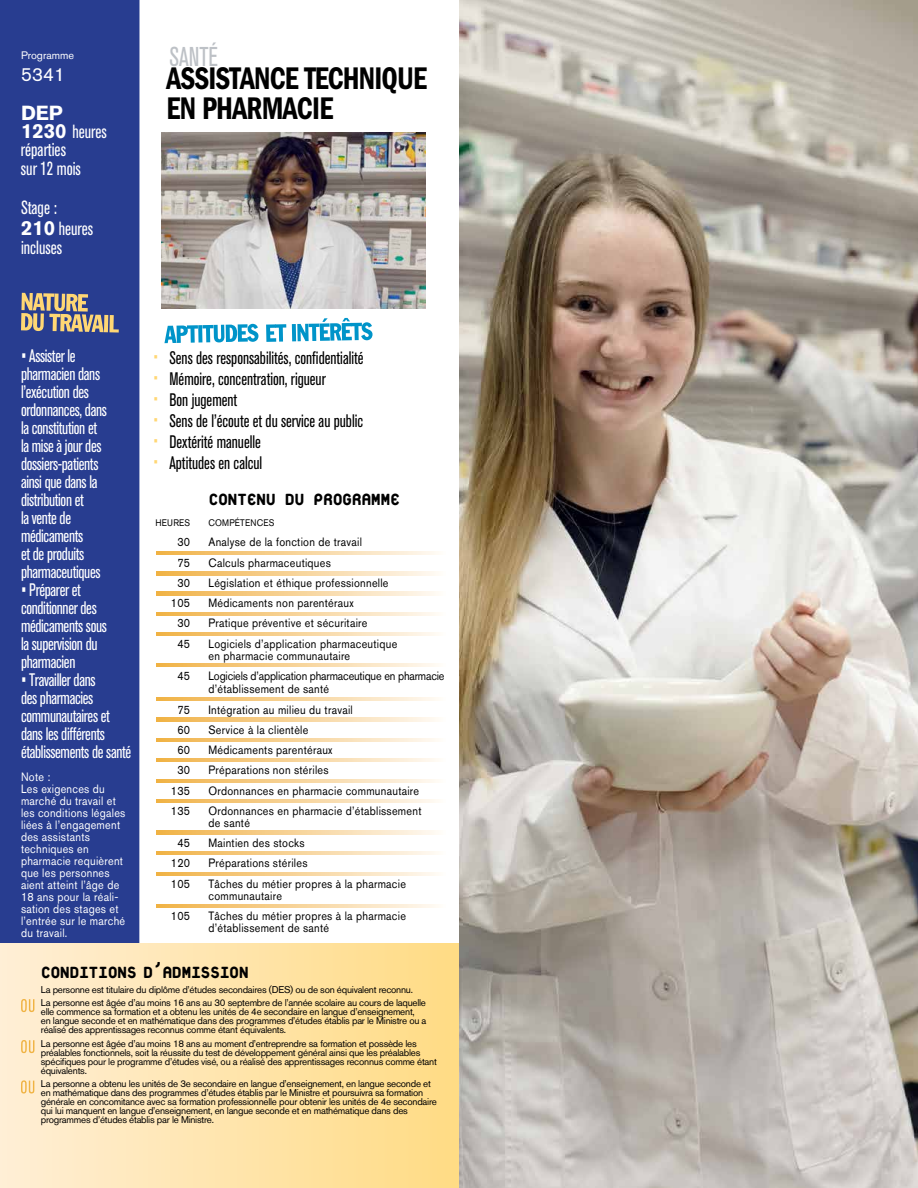
<style>
.page{position:relative;width:918px;height:1188px;background:#fff}
.page>*{position:absolute;margin:0;border:0;box-sizing:border-box;transform-origin:0 0}
.t1{font:32.4px/30px "ITC Franklin Gothic Std Dm Cd";letter-spacing:-.03em;color:#000;scale:.9 1}
.t2{font:condensed 27px "Akzidenz Grotesk BQ";color:#bdc1c6;scale:.9 1}
.t3{font:800 24.3px "Platelet";letter-spacing:-.025em;color:#000;scale:.9 1}
.t4{font:700 20.25px "Akzidenz Grotesk BQ";color:#fff}
.t5{font:condensed 18.9px/18.5px "Akzidenz Grotesk BQ";color:#fff;scale:.9 1}
.t6{font:18.9px "Akzidenz Grotesk BQ";color:#fff}
.t7{font:condensed 18px/18px "Akzidenz Grotesk BQ";letter-spacing:-.02em;color:#fff;scale:.9 1}
.t8{font:condensed 18px "Akzidenz Grotesk BQ";color:#000;scale:.9 1}
.t9{font:12px/12px "Akzidenz Grotesk BQ";letter-spacing:.025em;color:#000;scale:.9 1}
.t10{font:12px/12px "Akzidenz Grotesk BQ";letter-spacing:.025em;color:#fff;scale:.9 1}
.t11{font:12px/13.5px "Akzidenz Grotesk BQ";letter-spacing:-.015em;color:#000;scale:.9 1}
.t12{font:10.8px "Akzidenz Grotesk BQ";color:#fff}
.t13{font:9.75px/9px "Akzidenz Grotesk BQ";letter-spacing:-.025em;color:#000}
.t14{font:9.45px "Akzidenz Grotesk BQ";letter-spacing:.025em;color:#000;scale:.9 1}
.s1{font-weight:700;font-stretch:normal;font-size:20.25px}
.s2{font-family:"ITC Franklin Gothic Std Dm Cd";font-stretch:normal;font-size:21px;color:#ffd774}
</style>
<div class="page">
<div style="left:0;top:0;width:139px;height:1188px;background:#283d90"></div>
<div style="left:0;top:944px;width:459px;height:244px;background:linear-gradient(to right,#ffefd6,#ffdb84)"></div>
<svg style="left:164px;top:324px;width:95px;height:19px"></svg>
<svg style="left:266px;top:324px;width:20px;height:18px"></svg>
<svg style="left:292px;top:324px;width:4px;height:17px"></svg>
<svg style="left:297px;top:318px;width:76px;height:23px"></svg>
<svg style="left:156px;top:663px;width:282px;height:4px"></svg>
<svg style="left:156px;top:612px;width:282px;height:3px"></svg>
<svg style="left:156px;top:592px;width:282px;height:3px"></svg>
<svg style="left:156px;top:572px;width:282px;height:3px"></svg>
<svg style="left:156px;top:552px;width:282px;height:3px"></svg>
<svg style="left:156px;top:632px;width:282px;height:3px"></svg>
<svg style="left:156px;top:779px;width:282px;height:3px"></svg>
<svg style="left:156px;top:698px;width:282px;height:3px"></svg>
<svg style="left:156px;top:718px;width:282px;height:3px"></svg>
<svg style="left:156px;top:738px;width:282px;height:4px"></svg>
<svg style="left:156px;top:759px;width:282px;height:3px"></svg>
<svg style="left:156px;top:851px;width:282px;height:4px"></svg>
<svg style="left:156px;top:800px;width:282px;height:3px"></svg>
<svg style="left:156px;top:831px;width:282px;height:3px"></svg>
<svg style="left:156px;top:872px;width:282px;height:4px"></svg>
<svg style="left:156px;top:904px;width:282px;height:3px"></svg>
<svg style="left:21px;top:293px;width:98px;height:40px"></svg>
<svg style="left:21px;top:999px;width:13px;height:13px"></svg>
<svg style="left:21px;top:1040px;width:13px;height:13px"></svg>
<svg style="left:21px;top:1080px;width:13px;height:14px"></svg>
<img style="left:161px;top:132px;width:264px;height:176px">
<img style="left:459px;top:0;width:459px;height:1188px">
<p class="t12" style="left:21px;top:49px;width:55px">Programme</p>
<h3 class="t6" style="left:21px;top:63px;width:46px">5341</h3>
<h3 class="t4" style="left:21px;top:102px;width:43px">DEP</h3>
<h3 class="t5" style="left:21px;top:123px;width:97px"><span class="s1">1230</span> heures réparties<br>sur 12 mois</h3>
<h3 class="t5" style="left:21px;top:198px;width:82px;line-height:21px">Stage :<br><span class="s1">210</span> heures</h3>
<h3 class="t5" style="left:21px;top:239px;width:47px">incluses</h3>
<h2 class="t2" style="left:170px;top:42px;width:55px">SANTÉ</h2>
<h1 class="t1" style="left:166px;top:64px;width:291px">ASSISTANCE TECHNIQUE<br>EN PHARMACIE</h1>
<h3 class="t7" style="left:21px;top:347px;width:97px">• Assister le pharmacien dans l’exécution des ordonnances, dans la constitution et la mise à jour des dossiers-patients ainsi que dans la distribution et<br>la vente de médicaments<br>et de produits pharmaceutiques</h3>
<h3 class="t7" style="left:21px;top:581px;width:97px">• Préparer et conditionner des médicaments sous la supervision du pharmacien</h3>
<h3 class="t7" style="left:21px;top:671px;width:124px">• Travailler dans<br>des pharmacies communautaires et dans les différents établissements de santé</h3>
<p class="t10" style="left:21px;top:771px;width:118px">Note :<br>Les exigences du marché du travail et les conditions légales liées à l’engagement des assistants techniques en pharmacie requièrent que les personnes aient atteint l’âge de<br>18 ans pour la réali&shy;sation des stages et l’entrée sur le marché du travail.</p>
<h3 class="t8" style="left:154px;top:348px;width:234px"><span class="s2">•</span> Sens des responsabilités, confidentialité</h3>
<h3 class="t8" style="left:154px;top:369px;width:192px"><span class="s2">•</span> Mémoire, concentration, rigueur</h3>
<h3 class="t8" style="left:154px;top:390px;width:94px"><span class="s2">•</span> Bon jugement</h3>
<h3 class="t8" style="left:154px;top:411px;width:233px"><span class="s2">•</span> Sens de l’écoute et du service au public</h3>
<h3 class="t8" style="left:154px;top:432px;width:120px"><span class="s2">•</span> Dextérité manuelle</h3>
<h3 class="t8" style="left:154px;top:453px;width:121px"><span class="s2">•</span> Aptitudes en calcul</h3>
<h3 class="t3" style="left:208px;top:488px;width:214px">CONTENU DU PROGRAMME</h3>
<p class="t14" style="left:156px;top:517px;width:40px">HEURES</p>
<p class="t14" style="left:208px;top:517px;width:75px">COMPÉTENCES</p>
<p class="t9" style="left:177px;top:536px;width:16px">30</p>
<p class="t9" style="left:208px;top:536px;width:172px">Analyse de la fonction de travail</p>
<p class="t9" style="left:177px;top:556px;width:16px">75</p>
<p class="t9" style="left:208px;top:556px;width:138px">Calculs pharmaceutiques</p>
<p class="t9" style="left:177px;top:577px;width:16px">30</p>
<p class="t9" style="left:208px;top:577px;width:202px">Législation et éthique professionnelle</p>
<p class="t9" style="left:171px;top:597px;width:23px">105</p>
<p class="t9" style="left:208px;top:597px;width:163px">Médicaments non parentéraux</p>
<p class="t9" style="left:177px;top:617px;width:16px">30</p>
<p class="t9" style="left:208px;top:617px;width:178px">Pratique préventive et sécuritaire</p>
<p class="t9" style="left:177px;top:637px;width:16px">45</p>
<p class="t9" style="left:208px;top:637px;width:211px">Logiciels d’application pharmaceutique en pharmacie communautaire</p>
<p class="t9" style="left:177px;top:670px;width:16px">45</p>
<p class="t11" style="left:208px;top:669px;width:264px">Logiciels d’application pharmaceutique en pharmacie d’établissement de santé</p>
<p class="t9" style="left:177px;top:703px;width:16px">75</p>
<p class="t9" style="left:208px;top:703px;width:162px">Intégration au milieu du travail</p>
<p class="t9" style="left:177px;top:724px;width:16px">60</p>
<p class="t9" style="left:208px;top:724px;width:113px">Service à la clientèle</p>
<p class="t9" style="left:177px;top:744px;width:16px">60</p>
<p class="t9" style="left:208px;top:744px;width:139px">Médicaments parentéraux</p>
<p class="t9" style="left:177px;top:764px;width:16px">30</p>
<p class="t9" style="left:208px;top:764px;width:135px">Préparations non stériles</p>
<p class="t9" style="left:171px;top:784px;width:23px">135</p>
<p class="t9" style="left:208px;top:784px;width:236px">Ordonnances en pharmacie communautaire</p>
<p class="t9" style="left:171px;top:805px;width:23px">135</p>
<p class="t9" style="left:208px;top:805px;width:238px">Ordonnances en pharmacie d’établissement de santé</p>
<p class="t9" style="left:177px;top:837px;width:16px">45</p>
<p class="t9" style="left:208px;top:837px;width:108px">Maintien des stocks</p>
<p class="t9" style="left:171px;top:857px;width:23px">120</p>
<p class="t9" style="left:208px;top:857px;width:112px">Préparations stériles</p>
<p class="t9" style="left:171px;top:877px;width:23px">105</p>
<p class="t9" style="left:208px;top:877px;width:221px">Tâches du métier propres à la pharmacie communautaire</p>
<p class="t9" style="left:171px;top:910px;width:23px">105</p>
<p class="t9" style="left:208px;top:910px;width:221px">Tâches du métier propres à la pharmacie d’établissement de santé</p>
<h3 class="t3" style="left:41px;top:961px;width:233px">CONDITIONS D’ADMISSION</h3>
<p class="t13" style="left:41px;top:982px;width:387px;line-height:13.5px">La personne est titulaire du diplôme d’études secondaires (DES) ou de son équivalent reconnu.<br>La personne est âgée d’au moins 16 ans au 30 septembre de l’année scolaire au cours de laquelle</p>
<p class="t13" style="left:41px;top:1007px;width:387px">elle commence sa formation et a obtenu les unités de 4e secondaire en langue d’enseignement, en langue seconde et en mathématique dans des programmes d’études établis par le Ministre ou a réalisé des apprentissages reconnus comme étant équivalents.</p>
<p class="t13" style="left:41px;top:1039px;width:398px">La personne est âgée d’au moins 18 ans au moment d’entreprendre sa formation et possède les préalables fonctionnels, soit la réussite du test de développement général ainsi que les préalables spécifiques pour le programme d’études visé, ou a réalisé des apprentissages reconnus comme étant équivalents.</p>
<p class="t13" style="left:41px;top:1079px;width:398px">La personne a obtenu les unités de 3e secondaire en langue d’enseignement, en langue seconde et en mathématique dans des programmes d’études établis par le Ministre et poursuivra sa formation générale en concomitance avec sa formation professionnelle pour obtenir les unités de 4e secondaire qui lui manquent en langue d’enseignement, en langue seconde et en mathématique dans des programmes d’études établis par le Ministre.</p>
</div>
